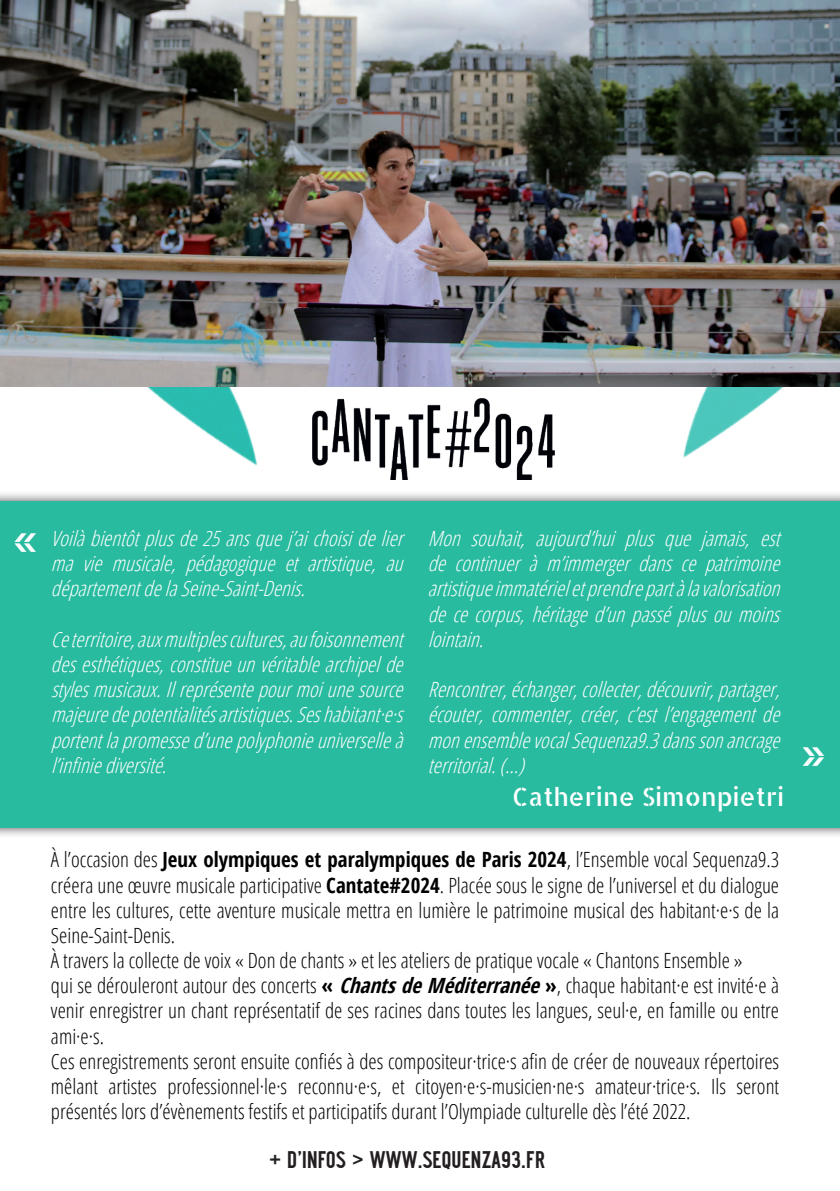
<style>
.page{position:relative;width:840px;height:1191px;background:#fff}
.page>*{position:absolute;margin:0;border:0;box-sizing:border-box;transform-origin:0 0}
.t1{font:37.8px "Allerta Stencil";color:#fff}
.t2{font:25.2px "Allerta Stencil";color:#fff}
.t3{font:700 24px "Noga";color:#231f20}
.t4{font:300 21px/25.2px "Open Sans Condensed";color:#000}
.t5{font:italic 300 21px/25.2px "Open Sans Condensed";color:#fff;text-align:justify}
.s1{font-weight:700}
.s2{font-weight:700;font-style:italic}
</style>
<div class="page">
<div style="left:0;top:490px;width:839px;height:348px;background:#231f20;opacity:.75"></div>
<div style="left:0;top:501px;width:839px;height:326px;background:#28bb9f"></div>
<img style="left:312px;top:399px;width:242px;height:80px">
<img style="left:128px;top:386px;width:134px;height:80px">
<img style="left:574px;top:386px;width:236px;height:72px">
<img style="left:0;top:0;width:839px;height:386px">
<h1 class="t1" style="left:12px;top:513px;width:29px">«</h1>
<p class="t5" style="left:51px;top:525px;width:360px">Voilàbientôtplusde25ansquej ’aichoisidelier ma vie musicale, pédagogique et artistique, au départementdelaSeine-Saint-Denis.</p>
<p class="t5" style="left:51px;top:626px;width:360px">Ceterritoire,auxmultiplescultures,aufoisonnement desesthétiques,constitueunvéritablearchipelde stylesmusicaux.Ilreprésentepourmoiunesource majeuredepotentialitésartistiques.Seshabitant·e·s portentlapromessed’unepolyphonieuniverselleà l’infiniediversité.</p>
<p class="t5" style="left:427px;top:525px;width:360px">Mon souhait, aujourd’hui plus que jamais, est de continuer à m’immerger dans ce patrimoine artistiqueimmatérieletprendrepartàlavalorisation dececorpus,héritaged’unpasséplusoumoins lointain.</p>
<p class="t5" style="left:427px;top:676px;width:360px">Rencontrer,échanger,collecter,découvrir,partager, écouter,commenter,créer,c’estl’engagementde monensemblevocalSequenza9.3danssonancrage territorial.(...)</p>
<p class="t2" style="left:512px;top:780px;width:274px">Catherine Simonpietri</p>
<p class="t4" style="left:51px;top:846px;width:729px">À l’occasion des <span class="s1">Jeux olympiques et paralympiques de Paris 2024</span>, l’Ensemble vocal Sequenza9.3 créera une œuvre musicale participative <span class="s1">Cantate#2024</span>. Placée sous le signe de l’universel et du dialogue entre les cultures, cette aventure musicale mettra en lumière le patrimoine musical des habitant·e·s de la Seine-Saint-Denis.<br>À travers la collecte de voix « Don de chants » et les ateliers de pratique vocale « Chantons Ensemble »<br>qui se dérouleront autour des concerts <span class="s1">«</span> <span class="s2">ChantsdeMéditerranée</span><span class="s1">»</span>, chaque habitant·e est invité·e à venir enregistrer un chant représentatif de ses racines dans toutes les langues, seul·e, en famille ou entre ami·e·s.<br>Ces enregistrements seront ensuite confiés à des compositeur·trice·s afin de créer de nouveaux répertoires mêlant artistes professionnel·le·s reconnu·e·s, et citoyen·e·s-musicien·ne·s amateur·trice·s. Ils seront présentés lors d’évènements festifs et participatifs durant l’Olympiade culturelle dès l’été 2022.</p>
<p class="t3" style="left:269px;top:1145px;width:278px">+ D’INFOS &gt; WWW.SEQUENZA93.FR</p>
</div>
